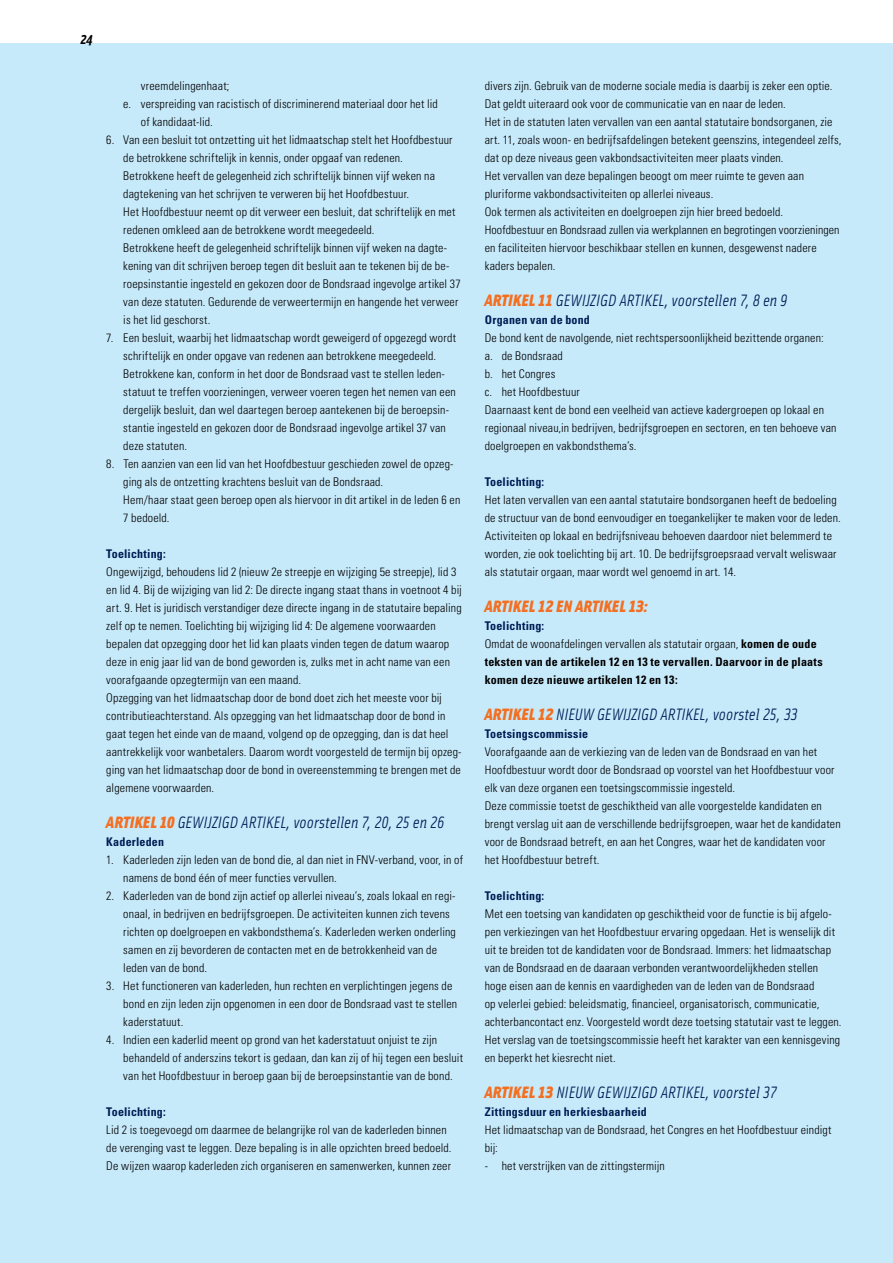
<style>
.page{position:relative;width:893px;height:1263px;background:#fff}
.page>*{position:absolute;margin:0;border:0;box-sizing:border-box;transform-origin:0 0}
.t1{font:italic 16.5px "Solex Regular Lining";color:#001c54}
.t2{font:italic 16.5px "Solex Black Lining";color:#f36f21}
.t3{font:italic 700 15px "Solex";color:#000}
.t4{font:300 condensed 12px/18px "Univers";letter-spacing:.015em;color:#000}
.t5{font:700 condensed 12px/18px "Univers";letter-spacing:.015em;color:#000}
.t6{font:700 condensed 12px "Univers";letter-spacing:.015em;color:#001c54}
.s1{font-family:"Solex Black Lining";color:#f36f21}
.s2{color:#001c54}
.s3{font-weight:300}
</style>
<div class="page">
<div style="left:0;top:44px;width:893px;height:1219px;background:#c7eafb"></div>
<p class="t3" style="left:80px;top:29px;width:14px">24</p>
<p class="t4" style="left:141px;top:77px;width:90px">vreemdelingenhaat;</p>
<p class="t4" style="left:123px;top:95px;width:316px">e. verspreiding van racistisch of discriminerend materiaal door het lid</p>
<p class="t4" style="left:141px;top:113px;width:74px">of kandidaat-lid.</p>
<p class="t4" style="left:123px;top:131px;width:339px;text-indent:-17px">6. Van een besluit tot ontzetting uit het lidmaatschap stelt het Hoofdbestuur de betrokkene schriftelijk in kennis, onder opgaaf van redenen.<br>Betrokkene heeft de gelegenheid zich schriftelijk binnen vijf weken na dagtekening van het schrijven te verweren bij het Hoofdbestuur.<br>Het Hoofdbestuur neemt op dit verweer een besluit, dat schriftelijk en met redenen omkleed aan de betrokkene wordt meegedeeld.<br>Betrokkene heeft de gelegenheid schriftelijk binnen vijf weken na dagte&shy;kening van dit schrijven beroep tegen dit besluit aan te tekenen bij de be&shy;roepsinstantie ingesteld en gekozen door de Bondsraad ingevolge artikel 37 van deze statuten. Gedurende de verweertermijn en hangende het verweer is het lid geschorst.</p>
<p class="t4" style="left:123px;top:329px;width:334px;text-indent:-17px">7. Een besluit, waarbij het lidmaatschap wordt geweigerd of opgezegd wordt schriftelijk en onder opgave van redenen aan betrokkene meegedeeld.<br>Betrokkene kan, conform in het door de Bondsraad vast te stellen leden&shy;statuut te treffen voorzieningen, verweer voeren tegen het nemen van een dergelijk besluit, dan wel daartegen beroep aantekenen bij de beroepsin&shy;stantie ingesteld en gekozen door de Bondsraad ingevolge artikel 37 van deze statuten.</p>
<p class="t4" style="left:123px;top:455px;width:338px;text-indent:-17px">8. Ten aanzien van een lid van het Hoofdbestuur geschieden zowel de opzeg&shy;ging als de ontzetting krachtens besluit van de Bondsraad.<br>Hem/haar staat geen beroep open als hiervoor in dit artikel in de leden 6 en 7 bedoeld.</p>
<p class="t6" style="left:106px;top:546px;width:61px">Toelichting:</p>
<p class="t4" style="left:106px;top:563px;width:357px">Ongewijzigd, behoudens lid 2 (nieuw 2e streepje en wijziging 5e streepje), lid 3 en lid 4. Bij de wijziging van lid 2: De directe ingang staat thans in voetnoot 4 bij art. 9. Het is juridisch verstandiger deze directe ingang in de statutaire bepaling zelf op te nemen. Toelichting bij wijziging lid 4: De algemene voorwaarden bepalen dat opzegging door het lid kan plaats vinden tegen de datum waarop deze in enig jaar lid van de bond geworden is, zulks met in acht name van een voorafgaande opzegtermijn van een maand.<br>Opzegging van het lidmaatschap door de bond doet zich het meeste voor bij contributieachterstand. Als opzegging van het lidmaatschap door de bond in gaat tegen het einde van de maand, volgend op de opzegging, dan is dat heel aantrekkelijk voor wanbetalers. Daarom wordt voorgesteld de termijn bij opzeg&shy;ging van het lidmaatschap door de bond in overeenstemming te brengen met de algemene voorwaarden.</p>
<h1 class="t1" style="left:106px;top:812px;width:340px"><span class="s1">ARTIKEL 10</span> GEWIJZIGD ARTIKEL, voorstellen 7, 20, 25 en 26</h1>
<p class="t6" style="left:106px;top:834px;width:59px">Kaderleden</p>
<p class="t4" style="left:123px;top:851px;width:341px;text-indent:-17px">1. Kaderleden zijn leden van de bond die, al dan niet in FNV-verband, voor, in of namens de bond één of meer functies vervullen.</p>
<p class="t4" style="left:123px;top:887px;width:334px;text-indent:-17px">2. Kaderleden van de bond zijn actief op allerlei niveau’s, zoals lokaal en regi&shy;onaal, in bedrijven en bedrijfsgroepen. De activiteiten kunnen zich tevens richten op doelgroepen en vakbondsthema’s. Kaderleden werken onderling samen en zij bevorderen de contacten met en de betrokkenheid van de leden van de bond.</p>
<p class="t4" style="left:123px;top:977px;width:335px;text-indent:-17px">3. Het functioneren van kaderleden, hun rechten en verplichtingen jegens de bond en zijn leden zijn opgenomen in een door de Bondsraad vast te stellen kaderstatuut.</p>
<p class="t4" style="left:123px;top:1031px;width:341px;text-indent:-17px">4. Indien een kaderlid meent op grond van het kaderstatuut onjuist te zijn behandeld of anderszins tekort is gedaan, dan kan zij of hij tegen een besluit van het Hoofdbestuur in beroep gaan bij de beroepsinstantie van de bond.</p>
<p class="t6" style="left:106px;top:1104px;width:61px">Toelichting:</p>
<p class="t4" style="left:106px;top:1121px;width:347px">Lid 2 is toegevoegd om daarmee de belangrijke rol van de kaderleden binnen de verenging vast te leggen. Deze bepaling is in alle opzichten breed bedoeld.<br>De wijzen waarop kaderleden zich organiseren en samenwerken, kunnen zeer</p>
<p class="t4" style="left:485px;top:77px;width:358px">divers zijn. Gebruik van de moderne sociale media is daarbij is zeker een optie.<br>Dat geldt uiteraard ook voor de communicatie van en naar de leden.<br>Het in de statuten laten vervallen van een aantal statutaire bondsorganen, zie art. 11, zoals woon- en bedrijfsafdelingen betekent geenszins, integendeel zelfs, dat op deze niveaus geen vakbondsactiviteiten meer plaats vinden.<br>Het vervallen van deze bepalingen beoogt om meer ruimte te geven aan pluriforme vakbondsactiviteiten op allerlei niveaus.<br>Ook termen als activiteiten en doelgroepen zijn hier breed bedoeld.<br>Hoofdbestuur en Bondsraad zullen via werkplannen en begrotingen voorzieningen en faciliteiten hiervoor beschikbaar stellen en kunnen, desgewenst nadere kaders bepalen.</p>
<h1 class="t1" style="left:485px;top:290px;width:304px"><span class="s1">ARTIKEL 11</span> GEWIJZIGD ARTIKEL, voorstellen 7, 8 en 9</h1>
<p class="t6" style="left:485px;top:312px;width:107px">Organen van de bond</p>
<p class="t4" style="left:485px;top:329px;width:353px">De bond kent de navolgende, niet rechtspersoonlijkheid bezittende organen:<br>a. de Bondsraad<br>b. het Congres<br>c. het Hoofdbestuur<br>Daarnaast kent de bond een veelheid van actieve kadergroepen op lokaal en regionaal niveau,in bedrijven, bedrijfsgroepen en sectoren, en ten behoeve van doelgroepen en vakbondsthema’s.</p>
<p class="t6" style="left:485px;top:474px;width:61px">Toelichting:</p>
<p class="t4" style="left:485px;top:491px;width:357px">Het laten vervallen van een aantal statutaire bondsorganen heeft de bedoeling de structuur van de bond eenvoudiger en toegankelijker te maken voor de leden.<br>Activiteiten op lokaal en bedrijfsniveau behoeven daardoor niet belemmerd te worden, zie ook toelichting bij art. 10. De bedrijfsgroepsraad vervalt weliswaar als statutair orgaan, maar wordt wel genoemd in art. 14.</p>
<h1 class="t2" style="left:485px;top:595px;width:165px">ARTIKEL 12 EN ARTIKEL 13:</h1>
<p class="t5" style="left:485px;top:617px;width:339px"><span class="s2">Toelichting:<br></span><span class="s3">Omdat de woonafdelingen vervallen als statutair orgaan,</span> komen de oude teksten van de artikelen 12 en 13 te vervallen. Daarvoor in de plaats komen deze nieuwe artikelen 12 en 13:</p>
<h1 class="t1" style="left:485px;top:704px;width:315px"><span class="s1">ARTIKEL 12</span> NIEUW GEWIJZIGD ARTIKEL, voorstel 25, 33</h1>
<p class="t6" style="left:485px;top:726px;width:105px">Toetsingscommissie</p>
<p class="t4" style="left:485px;top:743px;width:358px">Voorafgaande aan de verkiezing van de leden van de Bondsraad en van het Hoofdbestuur wordt door de Bondsraad op voorstel van het Hoofdbestuur voor elk van deze organen een toetsingscommissie ingesteld.<br>Deze commissie toetst de geschiktheid van alle voorgestelde kandidaten en brengt verslag uit aan de verschillende bedrijfsgroepen, waar het de kandidaten voor de Bondsraad betreft, en aan het Congres, waar het de kandidaten voor het Hoofdbestuur betreft.</p>
<p class="t6" style="left:485px;top:888px;width:61px">Toelichting:</p>
<p class="t4" style="left:485px;top:905px;width:358px">Met een toetsing van kandidaten op geschiktheid voor de functie is bij afgelo&shy;pen verkiezingen van het Hoofdbestuur ervaring opgedaan. Het is wenselijk dit uit te breiden tot de kandidaten voor de Bondsraad. Immers: het lidmaatschap van de Bondsraad en de daaraan verbonden verantwoordelijkheden stellen hoge eisen aan de kennis en vaardigheden van de leden van de Bondsraad<br>op velerlei gebied: beleidsmatig, financieel, organisatorisch, communicatie, achterbancontact enz. Voorgesteld wordt deze toetsing statutair vast te leggen.<br>Het verslag van de toetsingscommissie heeft het karakter van een kennisgeving en beperkt het kiesrecht niet.</p>
<h1 class="t1" style="left:485px;top:1082px;width:294px"><span class="s1">ARTIKEL 13</span> NIEUW GEWIJZIGD ARTIKEL, voorstel 37</h1>
<p class="t6" style="left:485px;top:1104px;width:164px">Zittingsduur en herkiesbaarheid</p>
<p class="t4" style="left:485px;top:1121px;width:348px">Het lidmaatschap van de Bondsraad, het Congres en het Hoofdbestuur eindigt bij:</p>
<p class="t4" style="left:485px;top:1157px;width:182px">- het verstrijken van de zittingstermijn</p>
</div>
